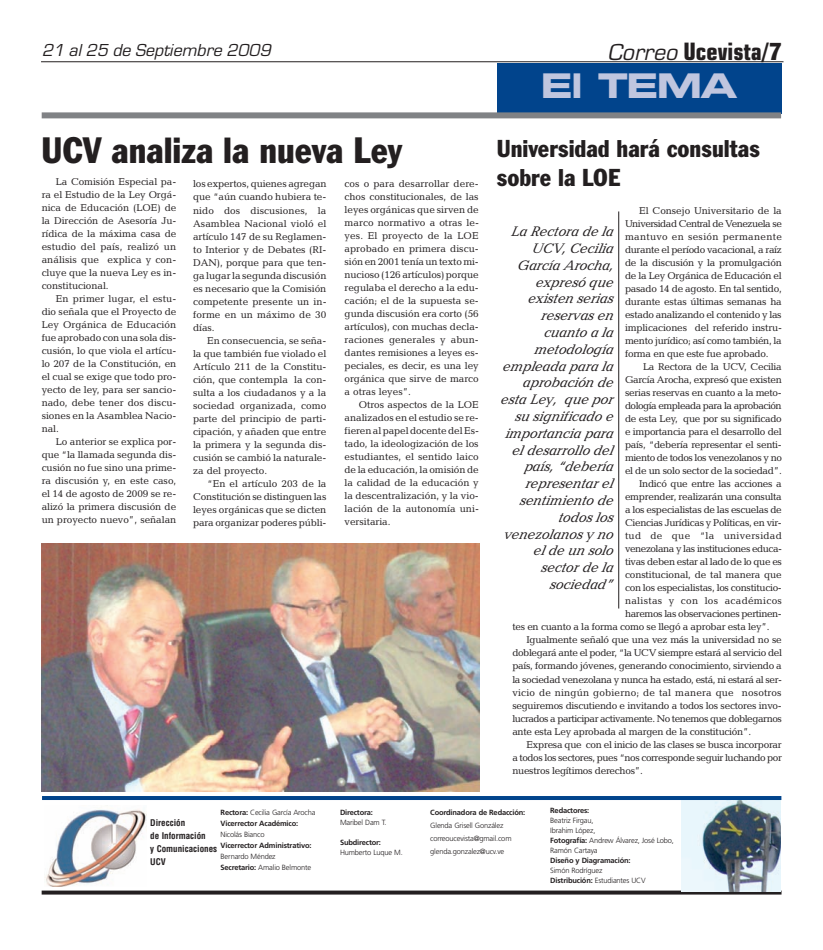
<style>
.page{position:relative;width:823px;height:950px;background:#fff}
.page>*{position:absolute;margin:0;border:0;box-sizing:border-box;transform-origin:0 0}
.t1{font:condensed 36px "Franklin Gothic BT";color:#231f20}
.t2{font:34px "Eurostile Bold Extended Two";letter-spacing:-.05em;color:#c0c6df}
.t3{font:condensed 24px/28.8px "Franklin Gothic BT";color:#231f20}
.t4{font:700 condensed 24px "Eurostile";color:#231f20}
.t5{font:italic 18px "Eurostile";color:#231f20}
.t6{font:italic 14px/16.8px "Candida";letter-spacing:-.015em;color:#231f20;text-align:right}
.t7{font:10px/13px "Candida";letter-spacing:-.03em;color:#231f20;text-align:justify}
.t8{font:10px "Candida";letter-spacing:-.05em;color:#231f20}
.t9{font:10px "Candida";letter-spacing:.03em;color:#231f20}
.t10{font:10px "Candida";letter-spacing:.015em;color:#231f20}
.t11{font:700 condensed 9px/13px "Helvetica";color:#231f20}
.t12{font:300 7.5px/10px "Frutiger";letter-spacing:-.02em;color:#231f20}
.t13{font:700 7.5px/11px "Frutiger";letter-spacing:-.02em;color:#231f20}
.s1{font-weight:400;font-style:italic;font-stretch:normal}
.s2{font-family:"Franklin Gothic BT";font-weight:400}
.s3{font-weight:300}
.s4{font-weight:700}
</style>
<div class="page">
<div style="left:496px;top:63px;width:285px;height:51px;background:#01448c"></div>
<div style="left:42px;top:112px;width:738px;height:6px;background:#808285"></div>
<hr style="left:41px;top:62px;width:742px;height:1px;background:#231f20">
<svg style="left:42px;top:890px;width:739px;height:4px;background:#454243"></svg>
<img style="left:42px;top:543px;width:437px;height:248px">
<img style="left:45px;top:809px;width:101px;height:77px">
<hr style="left:618px;top:211px;width:1px;height:397px;background:#231f20">
<img style="left:680px;top:800px;width:100px;height:91px">
<hr style="left:42px;top:796px;width:739px;height:4px;background:#01448c">
<h3 class="t5" style="left:42px;top:39px;width:234px">21 al25 de Septiembre 2009</h3>
<h3 class="t4" style="left:607px;top:43px;width:176px"><span class="s1">Correo</span>Ucevista<span class="s2">/7</span></h3>
<h2 class="t2" style="left:540px;top:73px;width:198px">El TEMA</h2>
<h1 class="t1" style="left:42px;top:138px;width:362px">UCV analiza la nueva Ley</h1>
<h3 class="t3" style="left:496px;top:136px;width:264px">Universidad hará consultas sobre la LOE</h3>
<p class="t7" style="left:42px;top:176px;width:136px;text-indent:14px">La Comisión Especial pa&shy;ra el Estudio de la Ley Orgá&shy;nica de Educación (LOE) de la Dirección de Asesoría Ju&shy;rídica de la máxima casa de estudio del país, realizó un análisis que explica y con&shy;cluye que la nueva Ley es in&shy;constitucional.</p>
<p class="t7" style="left:42px;top:293px;width:136px;text-indent:14px">En primer lugar, el estu&shy;dio señala que el Proyecto de Ley Orgánica de Educación fue aprobado con una sola dis&shy;cusión, lo que viola el artícu&shy;lo 207 de la Constitución, en el cual se exige que todo pro&shy;yecto de ley, para ser sancio&shy;nado, debe tener dos discu&shy;siones en la Asamblea Nacio&shy;nal.</p>
<p class="t7" style="left:42px;top:436px;width:136px;text-indent:14px">Lo anterior se explica por&shy;que “la llamada segunda dis&shy;cusión no fue sino una prime&shy;ra discusión y, en este caso, el 14 de agosto de 2009 se re&shy;alizó la primera discusión de un proyecto nuevo”, señalan</p>
<p class="t7" style="left:344px;top:178px;width:136px">cos o para desarrollar dere&shy;chos constitucionales, de las leyes orgánicas que sirven de marco normativo a otras le&shy;yes. El proyecto de la LOE aprobado en primera discu&shy;sión en 2001 tenía un texto mi&shy;nucioso (126 artículos) porque regulaba el derecho a la edu&shy;cación; el de la supuesta se&shy;gunda discusión era corto (56 artículos), con muchas decla&shy;raciones generales y abun&shy;dantes remisiones a leyes es&shy;peciales, es decir, es una ley orgánica que sirve de marco a otras leyes”.</p>
<p class="t7" style="left:344px;top:399px;width:136px;text-indent:14px">Otros aspectos de la LOE analizados en el estudio se re&shy;fieren al papel docente del Es&shy;tado, la ideologización de los estudiantes, el sentido laico de la educación, la omisión de la calidad de la educación y la descentralización, y la vio&shy;lación de la autonomía uni&shy;versitaria.</p>
<p class="t7" style="left:193px;top:179px;width:135px">los expertos, quienes agregan que “aún cuando hubiera te&shy;nido dos discusiones, la Asamblea Nacional violó el artículo 147 de su Reglamen&shy;to Interior y de Debates (RI-DAN), porque para que ten&shy;ga lugar la segunda discusión es necesario que la Comisión competente presente un in&shy;forme en un máximo de 30 días.</p>
<p class="t7" style="left:193px;top:335px;width:135px;text-indent:14px">En consecuencia, se seña&shy;la que también fue violado el Artículo 211 de la Constitu&shy;ción, que contempla la con&shy;sulta a los ciudadanos y a la sociedad organizada, como parte del principio de parti&shy;cipación, y añaden que entre la primera y la segunda dis&shy;cusión se cambió la naturale&shy;za del proyecto.</p>
<p class="t7" style="left:193px;top:478px;width:135px;text-indent:14px">“En el artículo 203 de la Constitución se distinguen las leyes orgánicas que se dicten para organizar poderes públi-</p>
<p class="t7" style="left:624px;top:205px;width:158px;text-indent:14px">El Consejo Universitario de la Universidad Central de Venezuela se mantuvo en sesión permanente durante el período vacacional, a raíz de la discusión y la promulgación de la Ley Orgánica de Educación el pasado 14 de agosto. En tal sentido, durante estas últimas semanas ha estado analizando el contenido y las implicaciones del referido instru&shy;mento jurídico; así como también, la forma en que este fue aprobado.</p>
<p class="t7" style="left:642px;top:361px;width:140px">La Rectora de la UCV, Cecilia</p>
<p class="t7" style="left:624px;top:374px;width:158px">García Arocha, expresó que existen</p>
<p class="t7" style="left:624px;top:387px;width:158px">serias reservas en cuanto a la meto-</p>
<p class="t8" style="left:624px;top:402px;width:158px">dología empleada para la aprobación</p>
<p class="t7" style="left:624px;top:413px;width:158px">de esta Ley, que por su significado</p>
<p class="t7" style="left:624px;top:426px;width:158px">e importancia para el desarrollo del</p>
<p class="t7" style="left:624px;top:439px;width:158px">país, “debería representar el senti-</p>
<p class="t7" style="left:624px;top:452px;width:158px">miento de todos los venezolanos y no</p>
<p class="t7" style="left:624px;top:465px;width:158px">el de un solo sector de la sociedad”.</p>
<p class="t7" style="left:638px;top:478px;width:144px">Indicó que entre las acciones a</p>
<p class="t7" style="left:624px;top:491px;width:158px">emprender, realizarán una consulta</p>
<p class="t7" style="left:624px;top:504px;width:158px">a los especialistas de las escuelas de</p>
<p class="t7" style="left:624px;top:517px;width:158px">Ciencias Jurídicas y Políticas, en vir-</p>
<p class="t9" style="left:624px;top:532px;width:158px">tud de que “la universidad</p>
<p class="t7" style="left:624px;top:543px;width:158px">venezolana y las instituciones educa-</p>
<p class="t7" style="left:624px;top:556px;width:158px">tivas deben estar al lado de lo que es</p>
<p class="t7" style="left:624px;top:569px;width:158px">constitucional, de tal manera que</p>
<p class="t7" style="left:624px;top:582px;width:158px">con los especialistas, los constitucio-</p>
<p class="t9" style="left:624px;top:597px;width:158px">nalistas y con los académicos</p>
<p class="t7" style="left:624px;top:608px;width:158px">haremos las observaciones pertinen-</p>
<p class="t7" style="left:512px;top:621px;width:258px">tes en cuanto a la forma como se llegó a aprobar esta ley”.</p>
<p class="t7" style="left:526px;top:634px;width:256px">Igualmente señaló que una vez más la universidad no se</p>
<p class="t7" style="left:512px;top:647px;width:271px">doblegará ante el poder, “la UCV siempre estará al servicio del</p>
<p class="t7" style="left:512px;top:660px;width:271px">país, formando jóvenes, generando conocimiento, sirviendo a</p>
<p class="t7" style="left:512px;top:673px;width:271px">la sociedad venezolana y nunca ha estado, está, ni estará al ser-</p>
<p class="t10" style="left:512px;top:688px;width:271px">vicio de ningún gobierno; de tal manera que nosotros</p>
<p class="t7" style="left:512px;top:699px;width:271px">seguiremos discutiendo e invitando a todos los sectores invo-</p>
<p class="t8" style="left:512px;top:714px;width:271px">lucrados a participar activamente. No tenemos que doblegarnos</p>
<p class="t7" style="left:512px;top:725px;width:240px">ante esta Ley aprobada al margen de la constitución”.</p>
<p class="t7" style="left:526px;top:738px;width:256px">Expresa que con el inicio de las clases se busca incorporar</p>
<p class="t7" style="left:512px;top:751px;width:271px">a todos los sectores, pues “nos corresponde seguir luchando por</p>
<p class="t7" style="left:512px;top:764px;width:132px">nuestros legítimos derechos”.</p>
<p class="t6" style="left:500px;top:224px;width:117px">La Rectora de la<br>UCV,Cecilia<br>García Arocha, expresó que existen serias reservas en cuanto a la metodología empleada para la aprobación de esta Ley, que por su significado e importancia para el desarrollo del país,“debería representarel sentimiento de todos los venezolanos y no el de un solo sectorde la sociedad”</p>
<p class="t13" style="left:220px;top:807px;width:96px">Rectora: <span class="s3">Cecilia García Arocha<br></span>Vicerrector Académico:</p>
<p class="t12" style="left:220px;top:830px;width:45px">Nicolás Bianco</p>
<p class="t13" style="left:220px;top:840px;width:92px">Vicerrector Administrativo:</p>
<p class="t12" style="left:220px;top:851px;width:92px;line-height:11px">Bernardo Méndez<br><span class="s4">Secretario:</span> Amalio Belmonte</p>
<p class="t11" style="left:150px;top:817px;width:68px">Dirección<br>de Información<br>y Comunicaciones<br>UCV</p>
<p class="t13" style="left:340px;top:807px;width:34px">Directora:</p>
<p class="t12" style="left:340px;top:818px;width:48px">Maribel Dam T.</p>
<p class="t13" style="left:340px;top:837px;width:42px">Subdirector:</p>
<p class="t12" style="left:340px;top:848px;width:64px">Humberto Luque M.</p>
<p class="t13" style="left:430px;top:807px;width:96px">Coordinadora de Redacción:</p>
<p class="t12" style="left:430px;top:819px;width:83px;line-height:13px">Glenda Grisell González correoucevista@gmail.com glenda.gonzalez@ucv.ve</p>
<p class="t13" style="left:550px;top:805px;width:41px">Redactores:</p>
<p class="t12" style="left:550px;top:816px;width:125px">Beatriz Firgau,<br>Ibrahim López,<br><span class="s4">Fotografía:</span> Andrew Álvarez, José Lobo,<br>Ramón Cartaya</p>
<p class="t13" style="left:550px;top:855px;width:82px">Diseño y Diagramación:</p>
<p class="t12" style="left:550px;top:866px;width:97px">Simón Rodríguez<br><span class="s4">Distribución:</span> Estudiantes UCV</p>
</div>
